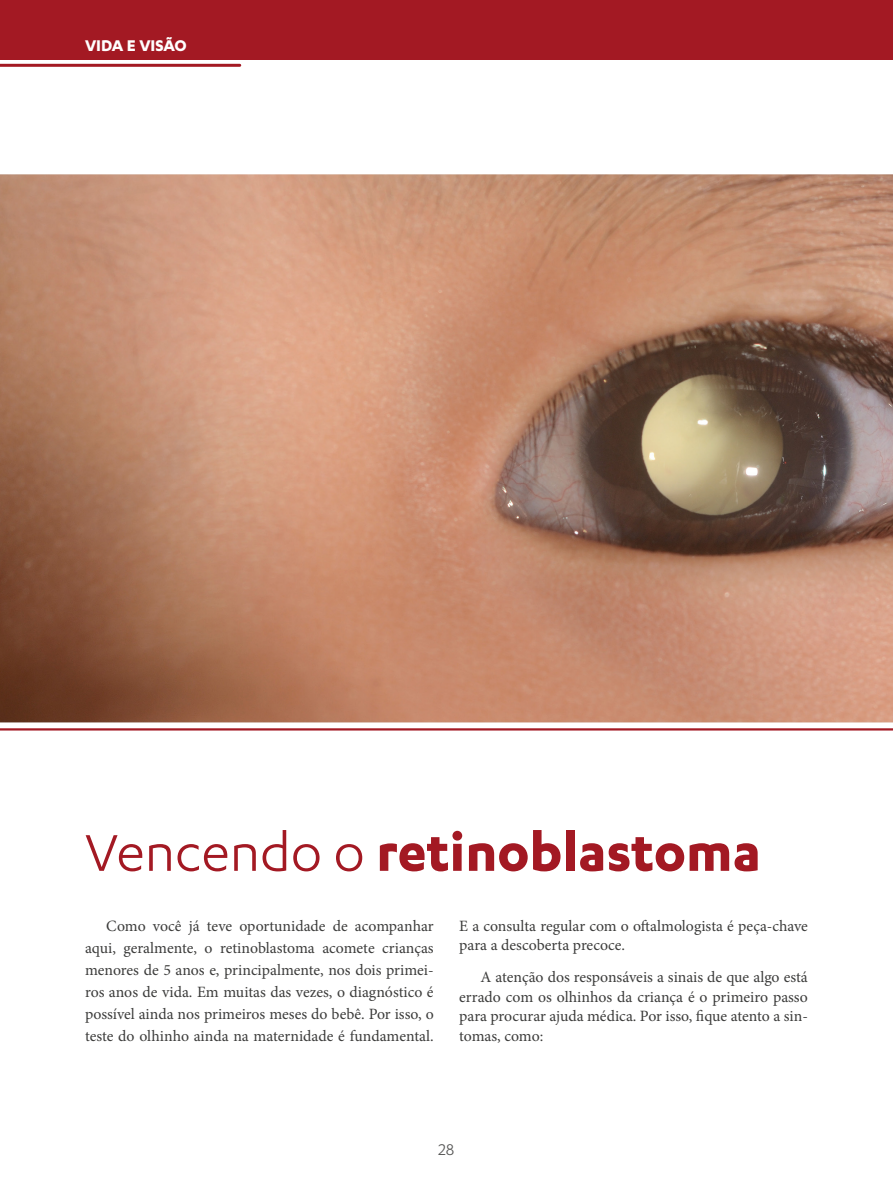
<style>
.page{position:relative;width:893px;height:1191px;background:#fff}
.page>*{position:absolute;margin:0;border:0;box-sizing:border-box;transform-origin:0 0}
.t1{font:700 60px "Karbon";color:#a31923}
.t2{font:700 18px "Karbon";color:#fff}
.t3{font:18px "Karbon";color:#575756}
.t4{font:15.75px/22px "Minion Pro";color:#3c3c3b;text-align:justify}
.s1{font-weight:400}
</style>
<div class="page">
<div style="left:0;top:0;width:893px;height:60px;background:#a31923"></div>
<img style="left:0;top:174px;width:893px;height:548px">
<hr style="left:0;top:64px;width:240px;height:3px;background:#a31923">
<p class="t2" style="left:85px;top:35px;width:103px">VIDA E VISÃO</p>
<h1 class="t1" style="left:85px;top:818px;width:677px"><span class="s1">Vencendo o</span> retinoblastoma</h1>
<p class="t4" style="left:85px;top:914px;width:350px;text-indent:21px">Como você já teve oportunidade de acompanhar aqui, geralmente, o retinoblastoma acomete crianças menores de 5 anos e, principalmente, nos dois primei&shy;ros anos de vida. Em muitas das vezes, o diagnóstico é possível ainda nos primeiros meses do bebê. Por isso, o teste do olhinho ainda na maternidade é fundamental.</p>
<p class="t4" style="left:459px;top:916px;width:350px;line-height:19.5px">E a consulta regular com o oftalmologista é peça-chave para a descoberta precoce.</p>
<p class="t4" style="left:459px;top:967px;width:350px;line-height:19.5px;text-indent:21px">A atenção dos responsáveis a sinais de que algo está errado com os olhinhos da criança é o primeiro passo para procurar ajuda médica. Por isso, fique atento a sin&shy;tomas, como:</p>
<p class="t3" style="left:438px;top:1139px;width:18px">28</p>
</div>
